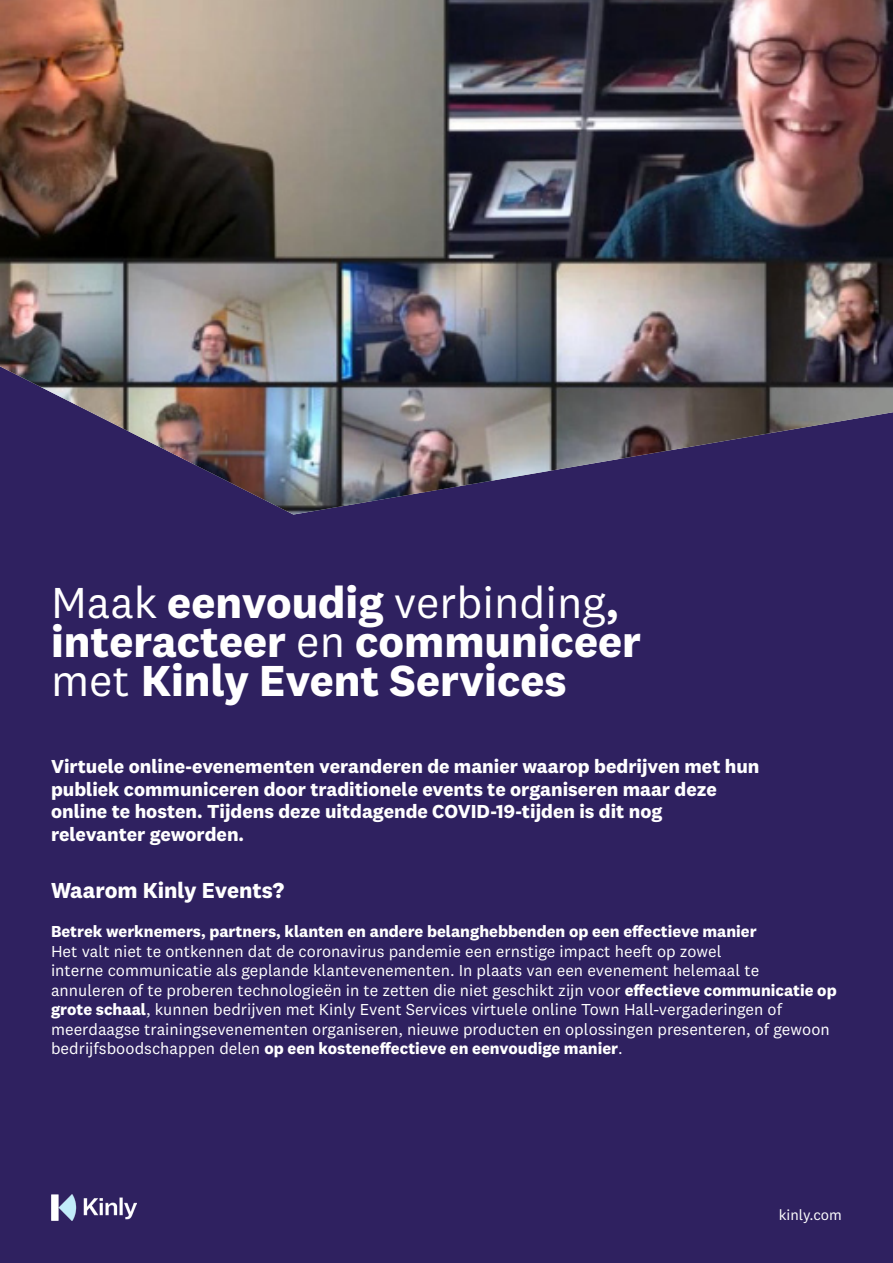
<style>
.page{position:relative;width:893px;height:1263px;background:#2f2160}
.page>*{position:absolute;margin:0;border:0;box-sizing:border-box;transform-origin:0 0}
.t1{font:700 45px/39px "National 2";color:#fff}
.t2{font:700 22.5px "National 2";color:#fff}
.t3{font:700 19.5px/22.5px "National 2";color:#fff}
.t4{font:16.5px/19.5px "National 2";color:#fff}
.t5{font:700 16.5px "National 2";color:#fff}
.t6{font:15px "National 2";color:#fff}
.s1{font-weight:400}
.s2{font-weight:700}
</style>
<div class="page">
<img style="left:51px;top:1194px;width:85px;height:26px">
<img style="left:0;top:0;width:893px;height:514px">
<p class="t1" style="left:51px;top:583px;width:592px"><span class="s1">Maak</span> eenvoudig <span class="s1">verbinding</span>, interacteer <span class="s1">en</span> communiceer <span class="s1">met</span> Kinly Event Services</p>
<p class="t3" style="left:51px;top:755px;width:710px">Virtuele online-evenementen veranderen de manier waarop bedrijven met hun publiek communiceren door traditionele events te organiseren maar deze online te hosten. Tijdens deze uitdagende COVID-19-tijden is dit nog relevanter geworden.</p>
<p class="t2" style="left:51px;top:876px;width:235px">Waarom Kinly Events?</p>
<p class="t5" style="left:51px;top:921px;width:707px">Betrek werknemers, partners, klanten en andere belanghebbenden op een effectieve manier</p>
<p class="t4" style="left:51px;top:941px;width:787px">Het valt niet te ontkennen dat de coronavirus pandemie een ernstige impact heeft op zowel<br>interne communicatie als geplande klantevenementen. In plaats van een evenement helemaal te annuleren of te proberen technologieën in te zetten die niet geschikt zijn voor <span class="s2">effectieve communicatie op grote schaal</span>, kunnen bedrijven met Kinly Event Services virtuele online Town Hall-vergaderingen of meerdaagse trainingsevenementen organiseren, nieuwe producten en oplossingen presenteren, of gewoon bedrijfsboodschappen delen <span class="s2">op een kosteneffectieve en eenvoudige manier</span>.</p>
<p class="t6" style="left:779px;top:1206px;width:65px">kinly.com</p>
</div>
